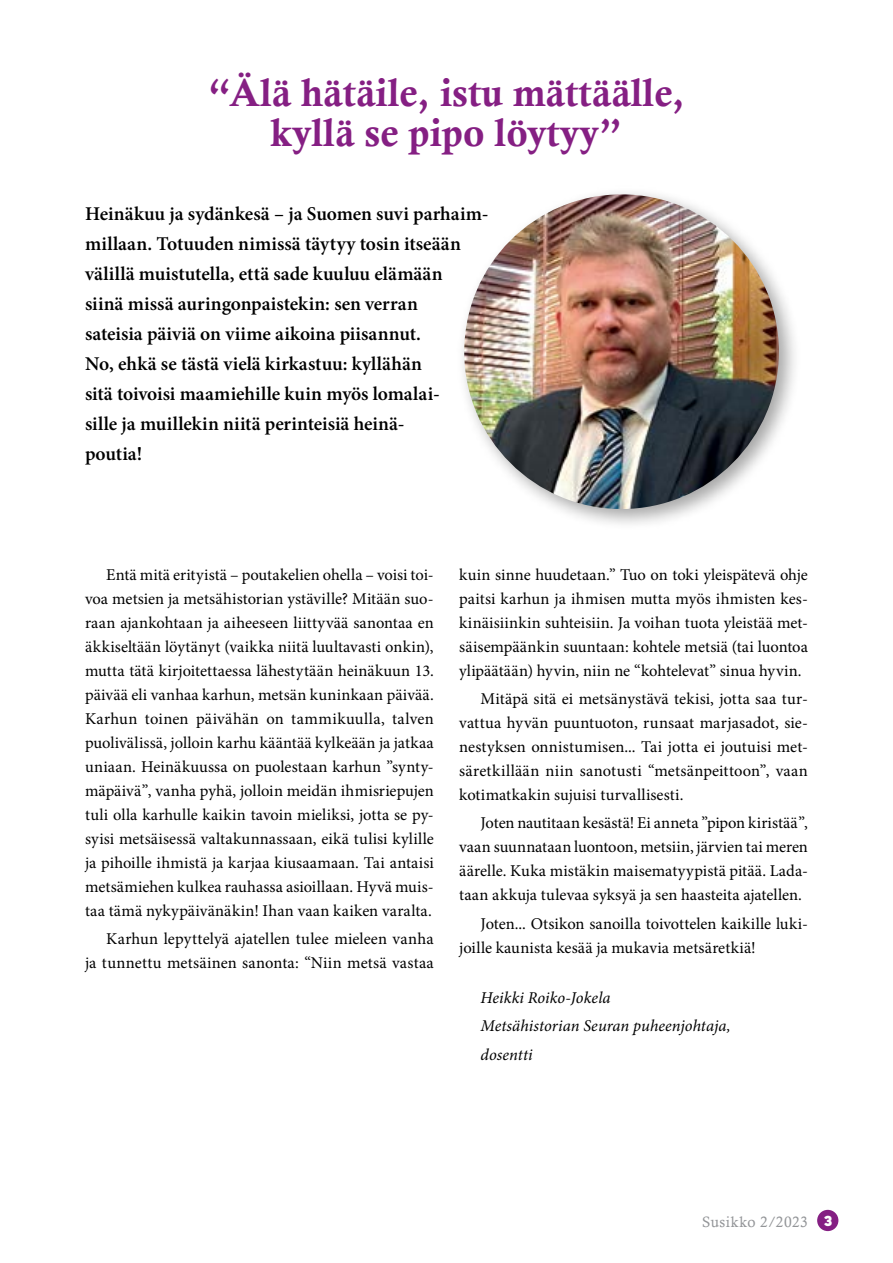
<style>
.page{position:relative;width:893px;height:1263px;background:#fff}
.page>*{position:absolute;margin:0;border:0;box-sizing:border-box;transform-origin:0 0}
.t1{font:39px/40.5px "Calis MT Bol";color:#851f83;text-align:center}
.t2{font:600 19.5px/30px "Minion Pro";color:#000}
.t3{font:16.5px/24px "Minion Pro";letter-spacing:.01em;color:#000;text-align:justify}
.t4{font:italic 16.5px/28.2px "Minion Pro";color:#000}
.t5{font:15px "Calisto";letter-spacing:.03em;color:#939598}
.s1{font-family:"Neufreit";font-weight:800;color:#fff}
</style>
<div class="page">
<div style="left:817px;top:1210px;width:21px;height:21px;background:#851f83;border-radius:50%"></div>
<div style="left:455px;top:185px;width:347px;height:347px;background:#000;opacity:.35"></div>
<img style="left:464px;top:194px;width:315px;height:315px;border-radius:157px">
<h1 class="t1" style="left:208px;top:72px;width:479px">“Älä hätäile, istu mättäälle, kyllä se pipo löytyy”</h1>
<p class="t2" style="left:85px;top:198px;width:405px">Heinäkuu ja sydänkesä – ja Suomen suvi parhaim&shy;millaan. Totuuden nimissä täytyy tosin itseään välillä muistutella, että sade kuuluu elämään<br>siinä missä auringonpaistekin: sen verran<br>sateisia päiviä on viime aikoina piisannut.<br>No, ehkä se tästä vielä kirkastuu: kyllähän<br>sitä toivoisi maamiehille kuin myös lomalai-<br>sille ja muillekin niitä perinteisiä heinä-<br>poutia!</p>
<p class="t3" style="left:85px;top:562px;width:350px;text-indent:21px">Entä mitä erityistä – poutakelien ohella – voisi toi&shy;voa metsien ja metsähistorian ystäville? Mitään suo&shy;raan ajankohtaan ja aiheeseen liittyvää sanontaa en äkkiseltään löytänyt (vaikka niitä luultavasti onkin), mutta tätä kirjoitettaessa lähestytään heinäkuun 13. päivää eli vanhaa karhun, metsän kuninkaan päivää.<br>Karhun toinen päivähän on tammikuulla, talven puolivälissä, jolloin karhu kääntää kylkeään ja jatkaa uniaan. Heinäkuussa on puolestaan karhun ”synty&shy;mäpäivä”, vanha pyhä, jolloin meidän ihmisriepujen tuli olla karhulle kaikin tavoin mieliksi, jotta se py&shy;syisi metsäisessä valtakunnassaan, eikä tulisi kylille ja pihoille ihmistä ja karjaa kiusaamaan. Tai antaisi metsämiehen kulkea rauhassa asioillaan. Hyvä muis&shy;taa tämä nykypäivänäkin! Ihan vaan kaiken varalta.</p>
<p class="t3" style="left:85px;top:927px;width:350px;text-align:right">Karhun lepyttelyä ajatellen tulee mieleen vanha<br>ja tunnettu metsäinen sanonta: “Niin metsä vastaa</p>
<p class="t3" style="left:459px;top:563px;width:350px">kuin sinne huudetaan.” Tuo on toki yleispätevä ohje paitsi karhun ja ihmisen mutta myös ihmisten kes&shy;kinäisiinkin suhteisiin. Ja voihan tuota yleistää met&shy;säisempäänkin suuntaan: kohtele metsiä (tai luontoa ylipäätään) hyvin, niin ne “kohtelevat” sinua hyvin.</p>
<p class="t3" style="left:459px;top:687px;width:350px;text-indent:21px">Mitäpä sitä ei metsänystävä tekisi, jotta saa tur&shy;vattua hyvän puuntuoton, runsaat marjasadot, sie&shy;nestyksen onnistumisen... Tai jotta ei joutuisi met&shy;säretkillään niin sanotusti “metsänpeittoon”, vaan kotimatkakin sujuisi turvallisesti.</p>
<p class="t3" style="left:459px;top:811px;width:350px;text-indent:21px">Joten nautitaan kesästä! Ei anneta ”pipon kiristää”, vaan suunnataan luontoon, metsiin, järvien tai meren äärelle. Kuka mistäkin maisematyypistä pitää. Lada&shy;taan akkuja tulevaa syksyä ja sen haasteita ajatellen.</p>
<p class="t3" style="left:459px;top:911px;width:350px;text-indent:21px">Joten... Otsikon sanoilla toivottelen kaikille luki&shy;joille kaunista kesää ja mukavia metsäretkiä!</p>
<p class="t4" style="left:480px;top:984px;width:252px">Heikki Roiko-Jokela<br>Metsähistorian Seuran puheenjohtaja, dosentti</p>
<p class="t5" style="left:702px;top:1213px;width:132px">Susikko 2/2023 <span class="s1">3</span></p>
</div>
